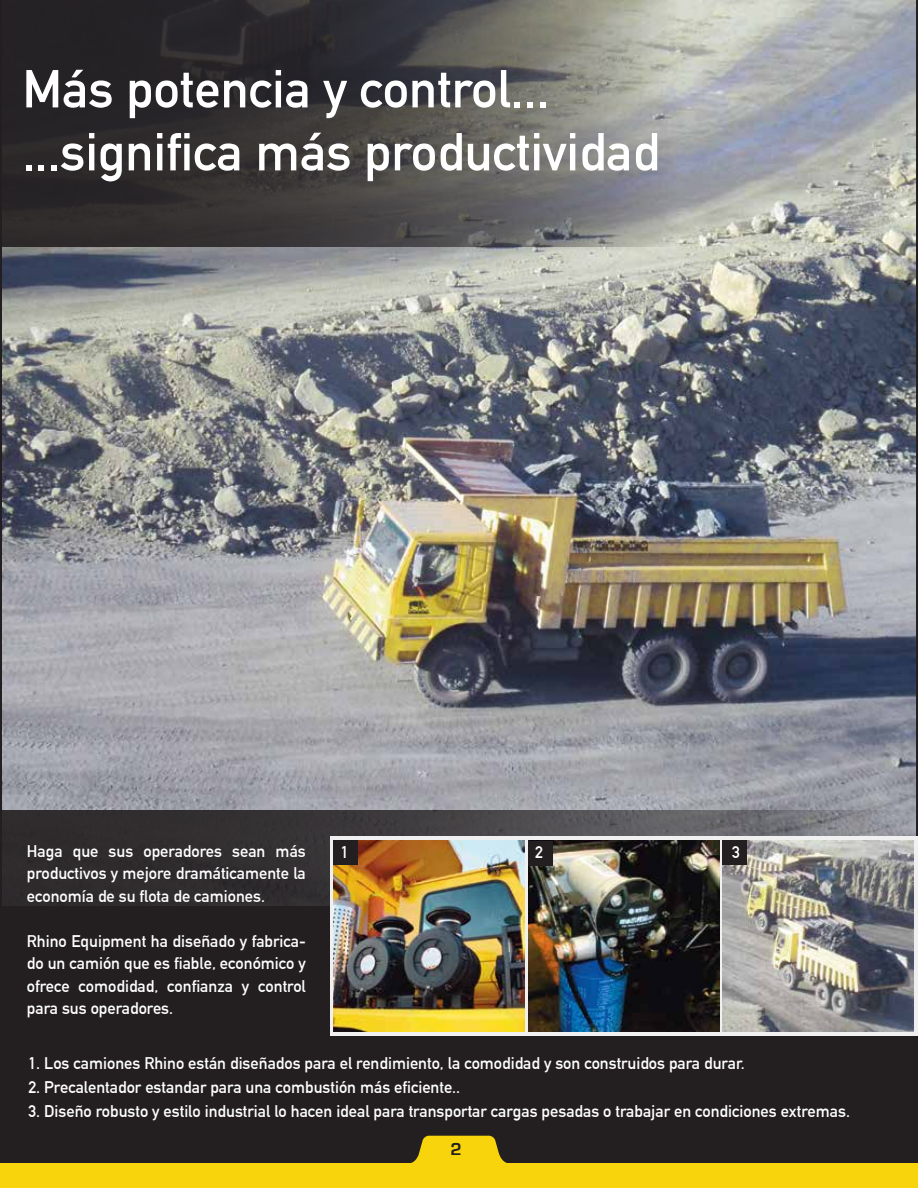
<style>
.page{position:relative;width:918px;height:1188px;background:#231f20}
.page>*{position:absolute;margin:0;border:0;box-sizing:border-box;transform-origin:0 0}
.t1{font:700 52.5px/63px "DIN Alternate";color:#fff}
.t2{font:700 18px "Eurostile";color:#231f20}
.t3{font:700 16.5px/22.5px "DIN Alternate";color:#fff;text-align:justify}
</style>
<div class="page">
<img style="left:2px;top:0;width:914px;height:837px">
<svg style="left:2px;top:811px;width:912px;height:95px"></svg>
<div style="left:330px;top:837px;width:588px;height:199px;background:#f0f0f1"></div>
<div style="left:0;top:1163px;width:918px;height:25px;background:#f7d40b"></div>
<svg style="left:411px;top:1136px;width:96px;height:27px"></svg>
<svg style="left:2px;top:0;width:679px;height:247px"></svg>
<img style="left:528px;top:840px;width:191px;height:192px">
<img style="left:333px;top:840px;width:192px;height:192px">
<img style="left:723px;top:840px;width:191px;height:192px">
<div style="left:334px;top:840px;width:24px;height:25px;background:#231f20"></div>
<div style="left:528px;top:841px;width:25px;height:25px;background:#231f20"></div>
<div style="left:723px;top:840px;width:24px;height:25px;background:#231f20"></div>
<h1 class="t1" style="left:22px;top:54px;width:639px">Más potencia y control... ...significa más productividad</h1>
<p class="t3" style="left:27px;top:839px;width:281px">Haga que sus operadores sean más productivos y mejore dramáticamente la economía de su flota de camiones.</p>
<p class="t3" style="left:27px;top:929px;width:281px">Rhino Equipment ha diseñado y fabrica&shy;do un camión que es fiable, económico y ofrece comodidad, confianza y control para sus operadores.</p>
<p class="t3" style="left:341px;top:840px;width:9px">1</p>
<p class="t3" style="left:535px;top:840px;width:9px">2</p>
<p class="t3" style="left:732px;top:840px;width:9px">3</p>
<p class="t3" style="left:28px;top:1050px;width:718px">1. Los camiones Rhino están diseñados para el rendimiento, la comodidad y son construidos para durar.</p>
<p class="t3" style="left:28px;top:1074px;width:433px">2. Precalentador estandar para una combustión más eficiente..</p>
<p class="t3" style="left:28px;top:1098px;width:823px">3. Diseño robusto y estilo industrial lo hacen ideal para transportar cargas pesadas o trabajar en condiciones extremas.</p>
<p class="t2" style="left:450px;top:1139px;width:13px">2</p>
</div>
